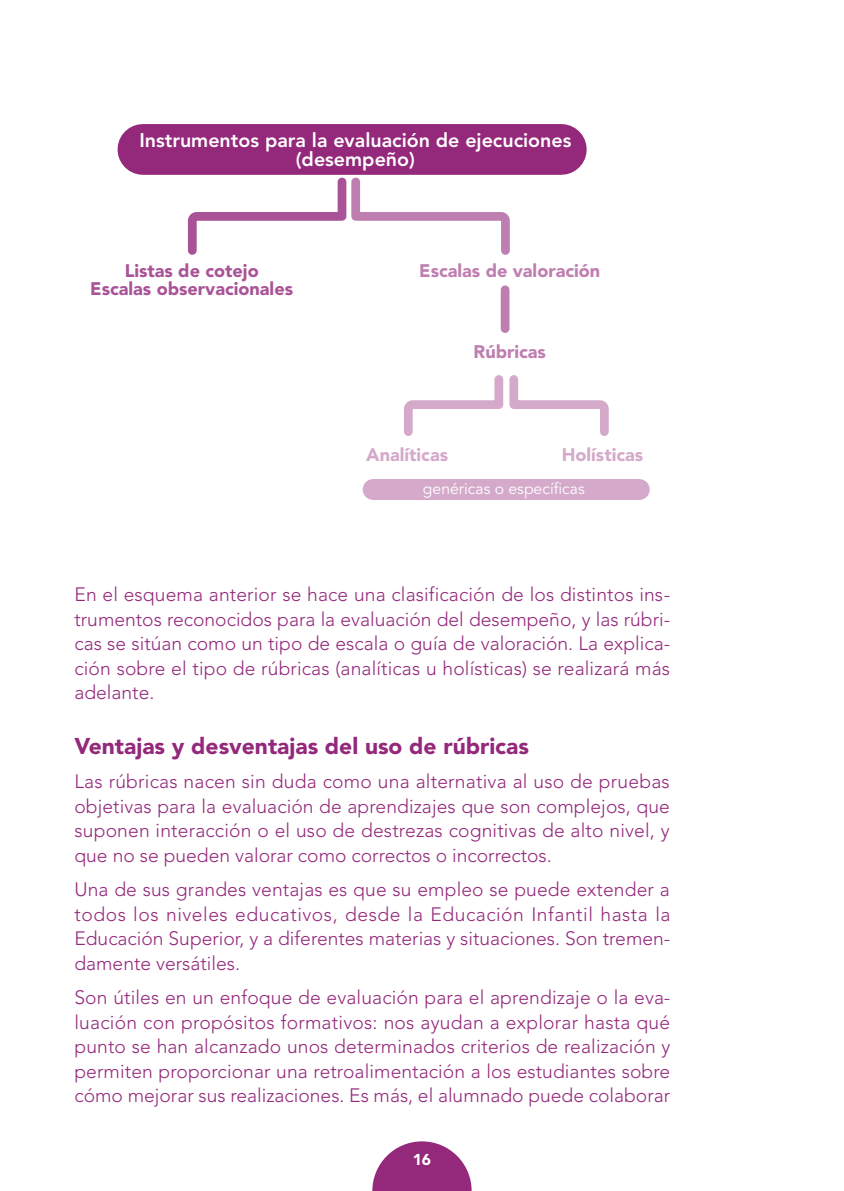
<style>
.page{position:relative;width:844px;height:1191px;background:#fff}
.page>*{position:absolute;margin:0;border:0;box-sizing:border-box;transform-origin:0 0}
.nuclTitulRango3{font:900 22.75px "Avenir LT Std";color:#94287b}
.nuclTituTabla{font:800 19.6px/18.4px "Avenir LT Std";color:#fff;text-align:center}
.nuclTextoApe{font:300 19.25px/24.5px "Avenir LT Std";color:#94287b;text-align:justify}
.nuclTextoTabla{font:900 18.03px/18.4px "Avenir LT Std";color:#a95396;text-align:center}
.nuclTextoTabla-2{font:900 18.03px "Avenir LT Std";color:#bf7eb0}
.nuclTextoTabla-3{font:900 18.03px "Avenir LT Std";color:#d4a9ca}
.nuclTitulTabla{font:15.75px "Avenir LT Std";color:#fff}
.t1{font:900 15.58px "Avenir LT Std";color:#fff}
</style>
<div class="page">
<svg style="left:372px;top:1141px;width:99px;height:50px"></svg>
<div style="left:143px;top:124px;width:418px;height:51px;background:#94287b"></div>
<svg style="left:183px;top:174px;width:331px;height:81px"></svg>
<svg style="left:404px;top:375px;width:205px;height:61px"></svg>
<div style="left:500px;top:290px;width:9px;height:39px;background:#bf7eb0"></div>
<div style="left:373px;top:479px;width:266px;height:21px;background:#d4a9ca"></div>
<p class="nuclTituTabla" style="left:139px;top:131px;width:433px">Instrumentos para la evaluación de ejecuciones (desempeño)</p>
<p class="nuclTextoTabla" style="left:90px;top:262px;width:204px">Listas de cotejo<br>Escalas observacionales</p>
<p class="nuclTextoTabla-2" style="left:419px;top:260px;width:182px">Escalas de valoración</p>
<p class="nuclTextoTabla-2" style="left:473px;top:341px;width:74px">Rúbricas</p>
<p class="nuclTextoTabla-3" style="left:366px;top:443px;width:83px">Analíticas</p>
<p class="nuclTextoTabla-3" style="left:561px;top:443px;width:83px">Holísticas</p>
<p class="nuclTitulTabla" style="left:423px;top:479px;width:163px">genéricas o específicas</p>
<p class="nuclTextoApe" style="left:74px;top:582px;width:597px">En el esquema anterior se hace una clasificación de los distintos ins&shy;trumentos reconocidos para la evaluación del desempeño, y las rúbri&shy;cas se sitúan como un tipo de escala o guía de valoración. La explica&shy;ción sobre el tipo de rúbricas (analíticas u holísticas) se realizará más adelante.</p>
<p class="nuclTitulRango3" style="left:74px;top:732px;width:456px">Ventajas y desventajas del uso de rúbricas</p>
<p class="nuclTextoApe" style="left:74px;top:769px;width:596px">Las rúbricas nacen sin duda como una alternativa al uso de pruebas objetivas para la evaluación de aprendizajes que son complejos, que suponen interacción o el uso de destrezas cognitivas de alto nivel, y que no se pueden valorar como correctos o incorrectos.</p>
<p class="nuclTextoApe" style="left:74px;top:877px;width:597px">Una de sus grandes ventajas es que su empleo se puede extender a todos los niveles educativos, desde la Educación Infantil hasta la Educación Superior, y a diferentes materias y situaciones. Son tremen&shy;damente versátiles.</p>
<p class="nuclTextoApe" style="left:74px;top:985px;width:597px">Son útiles en un enfoque de evaluación para el aprendizaje o la eva&shy;luación con propósitos formativos: nos ayudan a explorar hasta qué punto se han alcanzado unos determinados criterios de realización y permiten proporcionar una retroalimentación a los estudiantes sobre cómo mejorar sus realizaciones. Es más, el alumnado puede colaborar</p>
<p class="t1" style="left:412px;top:1149px;width:20px">16</p>
</div>
